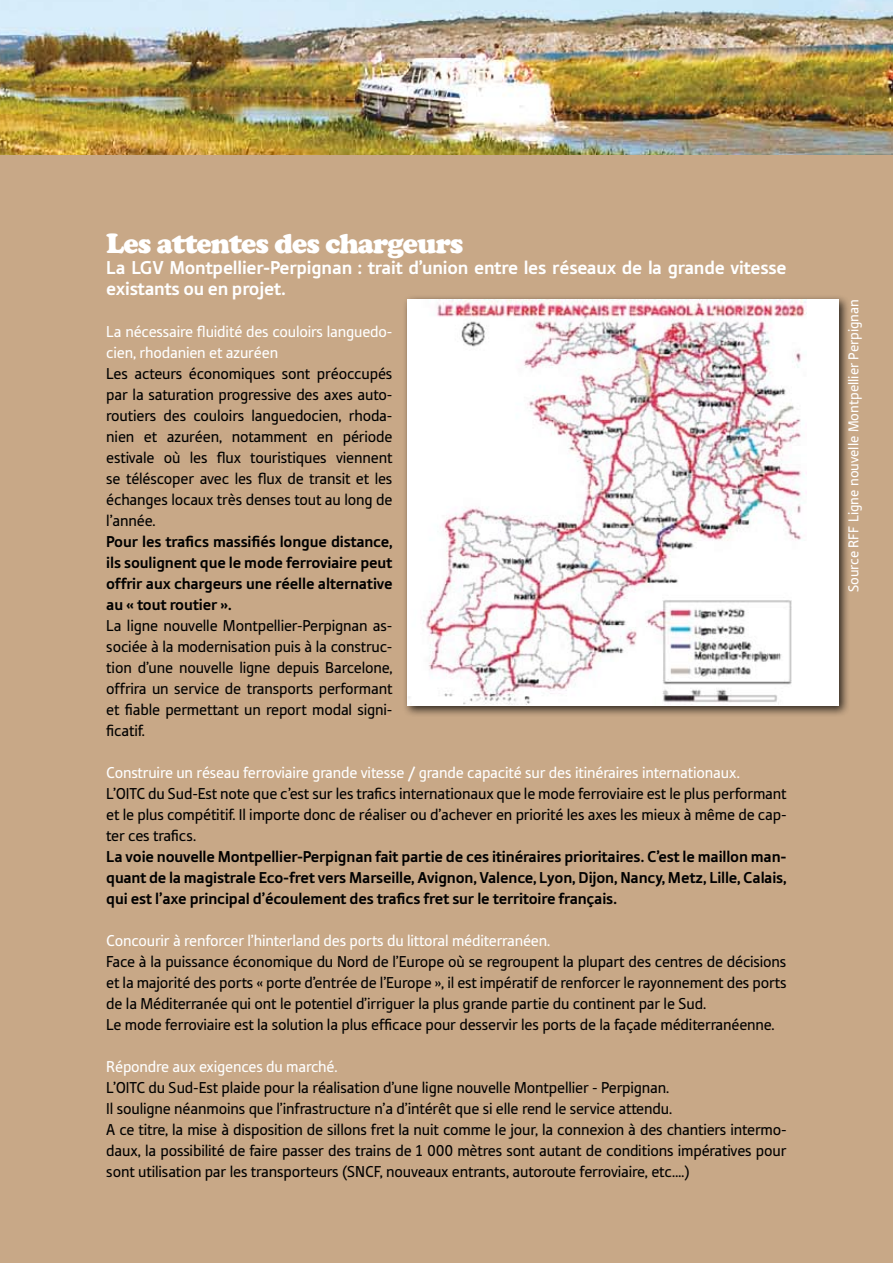
<style>
.page{position:relative;width:893px;height:1263px;background:#c8a887}
.page>*{position:absolute;margin:0;border:0;box-sizing:border-box;transform-origin:0 0}
.t1{font:900 28.5px "Cooper";letter-spacing:-.03em;color:#fff}
.t2{font:700 19.5px/21px "Tabula ITC Std";letter-spacing:-.01em;color:#fff}
.t3{font:16.5px/21px "Tabula ITC Std";letter-spacing:-.01em;color:#000;text-align:justify}
.t4{font:700 16.5px/21px "Tabula ITC Std";letter-spacing:-.01em;color:#000;text-align:justify}
.t5{font:16.5px/21px "Tabula ITC Std";letter-spacing:-.01em;color:#fff}
.t6{font:15px "Tabula ITC Std";color:#fff}
</style>
<div class="page">
<img style="left:0;top:0;width:893px;height:154px">
<div style="left:402px;top:294px;width:448px;height:423px;background:#000;opacity:.75"></div>
<div style="left:407px;top:299px;width:432px;height:407px;background:#fff"></div>
<img style="left:408px;top:299px;width:398px;height:406px">
<h1 class="t1" style="left:106px;top:227px;width:359px">Les attentes des chargeurs</h1>
<p class="t2" style="left:106px;top:257px;width:682px">La LGV Montpellier-Perpignan : trait d’union entre les réseaux de la grande vitesse existants ou en projet.</p>
<p class="t5" style="left:106px;top:321px;width:288px">La nécessaire fluidité des couloirs languedo&shy;cien, rhodanien et azuréen</p>
<p class="t3" style="left:106px;top:363px;width:288px">Les acteurs économiques sont préoccupés par la saturation progressive des axes auto&shy;routiers des couloirs languedocien, rhoda&shy;nien et azuréen, notamment en période estivale où les flux touristiques viennent se téléscoper avec les flux de transit et les échanges locaux très denses tout au long de l’année.</p>
<p class="t4" style="left:106px;top:531px;width:288px">Pour les trafics massifiés longue distance, ils soulignent que le mode ferroviaire peut offrir aux chargeurs une réelle alternative au « tout routier ».</p>
<p class="t3" style="left:106px;top:615px;width:288px">La ligne nouvelle Montpellier-Perpignan as&shy;sociée à la modernisation puis à la construc&shy;tion d’une nouvelle ligne depuis Barcelone, offrira un service de transports performant et fiable permettant un report modal signi&shy;ficatif.</p>
<p class="t5" style="left:106px;top:762px;width:635px">Construire un réseau ferroviaire grande vitesse / grande capacité sur des itinéraires internationaux.</p>
<p class="t3" style="left:106px;top:783px;width:682px">L’OITC du Sud-Est note que c’est sur les trafics internationaux que le mode ferroviaire est le plus performant et le plus compétitif. Il importe donc de réaliser ou d’achever en priorité les axes les mieux à même de cap&shy;ter ces trafics.</p>
<p class="t4" style="left:106px;top:846px;width:682px">La voie nouvelle Montpellier-Perpignan fait partie de ces itinéraires prioritaires. C’est le maillon man&shy;quant de la magistrale Eco-fret vers Marseille, Avignon, Valence, Lyon, Dijon, Nancy, Metz, Lille, Calais, qui est l’axe principal d’écoulement des trafics fret sur le territoire français.</p>
<p class="t5" style="left:106px;top:930px;width:445px">Concourir à renforcer l’hinterland des ports du littoral méditerranéen.</p>
<p class="t3" style="left:106px;top:951px;width:682px;text-align:left">Face à la puissance économique du Nord de l’Europe où se regroupent la plupart des centres de décisions et la majorité des ports « porte d’entrée de l’Europe », il est impératif de renforcer le rayonnement des ports de la Méditerranée qui ont le potentiel d’irriguer la plus grande partie du continent par le Sud.<br>Le mode ferroviaire est la solution la plus efficace pour desservir les ports de la façade méditerranéenne.</p>
<p class="t5" style="left:106px;top:1056px;width:233px">Répondre aux exigences du marché.</p>
<p class="t3" style="left:106px;top:1077px;width:682px;text-align:left">L’OITC du Sud-Est plaide pour la réalisation d’une ligne nouvelle Montpellier - Perpignan.<br>Il souligne néanmoins que l’infrastructure n’a d’intérêt que si elle rend le service attendu.<br>A ce titre, la mise à disposition de sillons fret la nuit comme le jour, la connexion à des chantiers intermo&shy;daux, la possibilité de faire passer des trains de 1 000 mètres sont autant de conditions impératives pour sont utilisation par les transporteurs (SNCF, nouveaux entrants, autoroute ferroviaire, etc.…)</p>
<p class="t6" style="left:845px;top:592px;width:295px;rotate:-90deg">Source RFF Ligne nouvelle Montpellier Perpignan</p>
</div>
